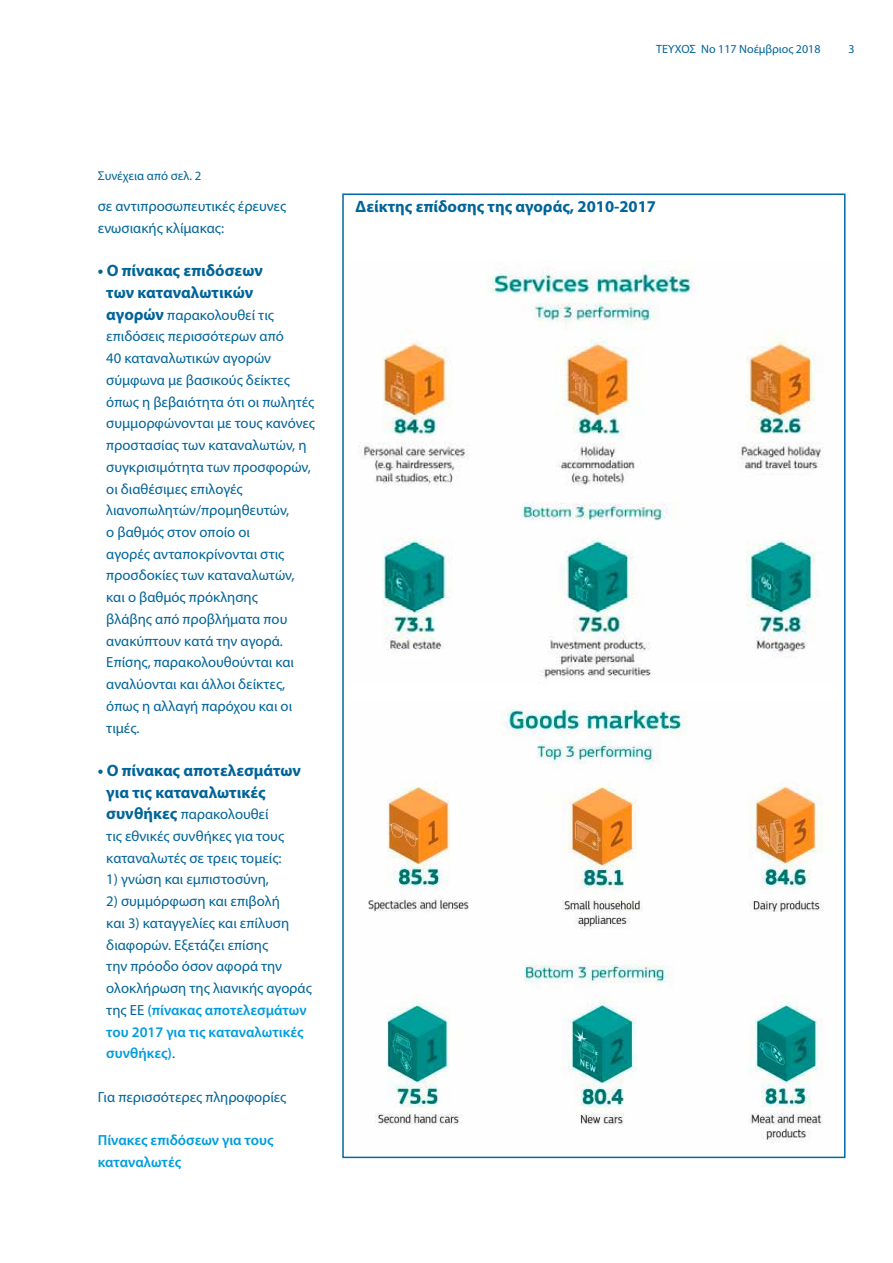
<style>
.page{position:relative;width:893px;height:1263px;background:#fff}
.page>*{position:absolute;margin:0;border:0;box-sizing:border-box;transform-origin:0 0}
.t1{font:700 16.5px/21.8px "Myriad Pro";color:#006499;text-align:center}
.t2{font:14.7px/21.8px "Myriad Pro";color:#006499}
.t3{font:600 14.7px/21.8px "Myriad Pro";color:#009cde}
.t4{font:12.75px "Myriad Pro";color:#006499}
.t5{font:12px "Myriad Pro";color:#006499}
.s1{font-weight:700;font-size:16.5px}
.s2{font-weight:600;color:#009cde}
</style>
<div class="page">
<img style="left:359px;top:261px;width:464px;height:418px">
<img style="left:368px;top:705px;width:455px;height:438px">
<p class="t5" style="left:656px;top:42px;width:166px">ΤΕΥΧΟΣ No 117 Νοέμβριος 2018</p>
<p class="t5" style="left:848px;top:42px;width:8px">3</p>
<p class="t4" style="left:98px;top:169px;width:105px">Συνέχεια από σελ. 2</p>
<p class="t2" style="left:98px;top:196px;width:190px">σε αντιπροσωπευτικές έρευνες ενωσιακής κλίμακας:</p>
<p class="t1" style="left:98px;top:260px;width:167px">• Ο πίνακας επιδόσεων των καταναλωτικών</p>
<p class="t2" style="left:106px;top:304px;width:210px"><span class="s1">αγορών</span> παρακολουθεί τις επιδόσεις περισσότερων από<br>40 καταναλωτικών αγορών σύμφωνα με βασικούς δείκτες όπως η βεβαιότητα ότι οι πωλητές συμμορφώνονται με τους κανόνες προστασίας των καταναλωτών, η συγκρισιμότητα των προσφορών, οι διαθέσιμες επιλογές λιανοπωλητών/προμηθευτών,<br>ο βαθμός στον οποίο οι<br>αγορές ανταποκρίνονται στις προσδοκίες των καταναλωτών, και ο βαθμός πρόκλησης<br>βλάβης από προβλήματα που ανακύπτουν κατά την αγορά.<br>Επίσης, παρακολουθούνται και αναλύονται και άλλοι δείκτες, όπως η αλλαγή παρόχου και οι τιμές.</p>
<p class="t1" style="left:106px;top:760px;width:196px;text-align:left;text-indent:-8px">• Ο πίνακας αποτελεσμάτων για τις καταναλωτικές</p>
<p class="t2" style="left:106px;top:804px;width:179px"><span class="s1">συνθήκες</span> παρακολουθεί τις εθνικές συνθήκες για τους καταναλωτές σε τρεις τομείς:</p>
<p class="t2" style="left:106px;top:869px;width:164px">1) γνώση και εμπιστοσύνη,</p>
<p class="t2" style="left:106px;top:891px;width:207px">2) συμμόρφωση και επιβολή<br>και 3) καταγγελίες και επίλυση διαφορών. Εξετάζει επίσης<br>την πρόοδο όσον αφορά την ολοκλήρωση της λιανικής αγοράς της ΕΕ <span class="s2">(πίνακας αποτελεσμάτων του 2017 για τις καταναλωτικές συνθήκες)</span>.</p>
<p class="t2" style="left:98px;top:1086px;width:190px">Για περισσότερες πληροφορίες</p>
<p class="t3" style="left:98px;top:1129px;width:177px">Πίνακες επιδόσεων για τους καταναλωτές</p>
<p class="t1" style="left:355px;top:196px;width:302px">Δείκτης επίδοσης της αγοράς, 2010-2017</p>
</div>
